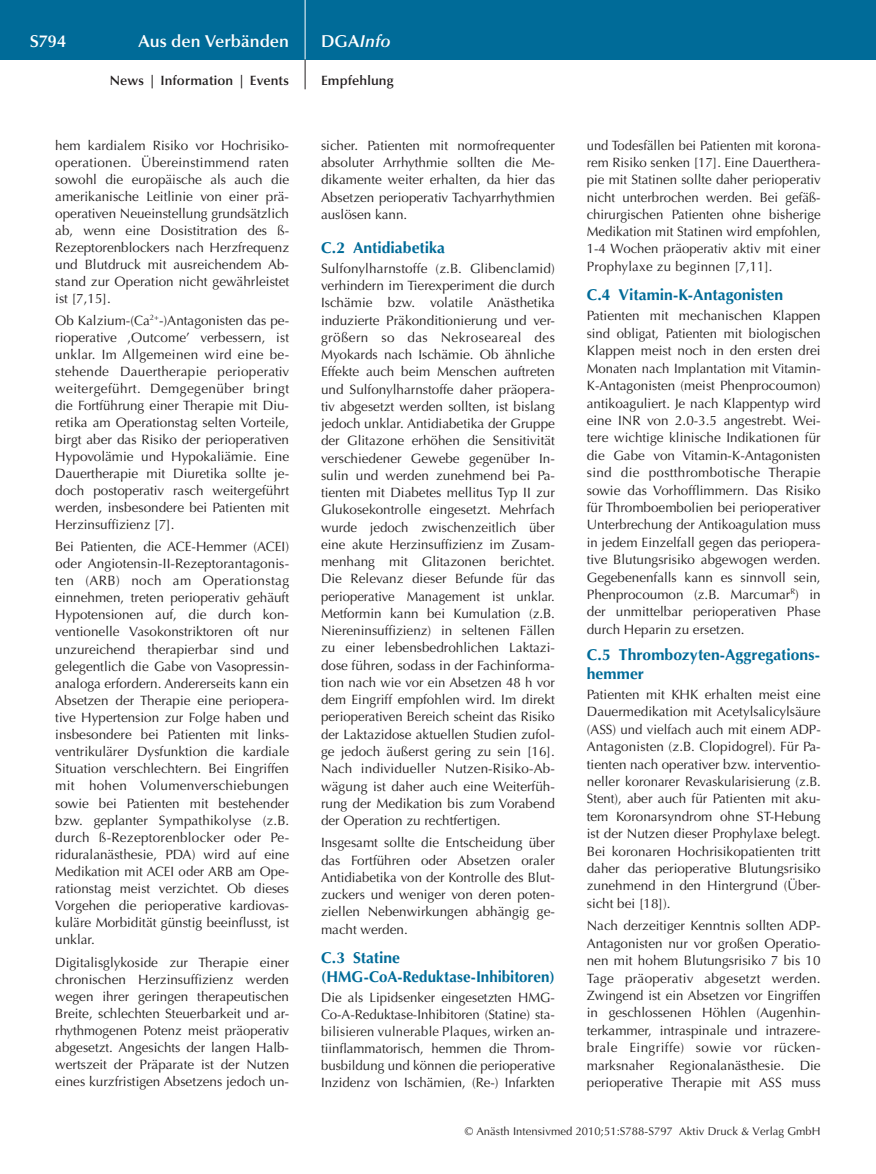
<style>
.page{position:relative;width:876px;height:1174px;background:#fff}
.page>*{position:absolute;margin:0;border:0;box-sizing:border-box;transform-origin:0 0}
.t1{font:600 17.25px "Optima";color:#fff}
.t2{font:italic 600 17.25px "Optima";color:#fff}
.t3{font:700 15.75px/18.8px "Optima";color:#006b98}
.t4{font:13.5px/17.4px "Optima";color:#231f20;text-align:justify}
.t5{font:13.5px/17.2px "Optima";color:#231f20;text-align:justify;scale:.96 1}
.t6{font:600 13.5px "Optima";letter-spacing:.01em;color:#231f20}
.t7{font:11.25px "Optima";letter-spacing:.005em;color:#231f20}
.s1{font-style:normal}
</style>
<div class="page">
<div style="left:0;top:0;width:876px;height:60px;background:#006b98"></div>
<hr style="left:305px;top:0;width:1px;height:60px;background:#fff">
<svg style="left:305px;top:60px;width:1px;height:29px"></svg>
<p class="t1" style="left:30px;top:31px;width:38px">S794</p>
<p class="t1" style="left:138px;top:31px;width:152px">Aus den Verbänden</p>
<p class="t2" style="left:321px;top:31px;width:71px"><span class="s1">DGA</span>Info</p>
<p class="t6" style="left:110px;top:73px;width:181px">News | Information | Events</p>
<p class="t6" style="left:321px;top:73px;width:74px">Empfehlung</p>
<p class="t4" style="left:55px;top:137px;width:235px;line-height:17px">hem kardialem Risiko vor Hochrisiko&shy;operationen. Übereinstimmend raten sowohl die europäische als auch die amerikanische Leitlinie von einer prä‑ operativen Neueinstellung grundsätzlich ab, wenn eine Dosistitration des ß-Rezeptorenblockers nach Herzfrequenz und Blutdruck mit ausreichendem Ab&shy;stand zur Operation nicht gewährleistet ist [7,15].</p>
<p class="t4" style="left:55px;top:312px;width:235px;line-height:17px">Ob Kalzium-(Ca<sup>2+</sup>-)Antagonisten das pe&shy;rioperative ‚Outcome’ verbessern, ist unklar. Im Allgemeinen wird eine be&shy;stehende Dauertherapie perioperativ weitergeführt. Demgegenüber bringt die Fortführung einer Therapie mit Diu&shy;retika am Operationstag selten Vorteile, birgt aber das Risiko der perioperativen Hypovolämie und Hypokaliämie. Eine Dauertherapie mit Diuretika sollte je&shy;doch postoperativ rasch weitergeführt werden, insbesondere bei Patienten mit Herzinsuffizienz [7].</p>
<p class="t4" style="left:55px;top:538px;width:235px">Bei Patienten, die ACE-Hemmer (ACEI) oder Angiotensin-II-Rezeptorantagonis‑ ten (ARB) noch am Operationstag einnehmen, treten perioperativ gehäuft Hypotensionen auf, die durch kon&shy;ventionelle Vasokonstriktoren oft nur unzureichend therapierbar sind und gelegentlich die Gabe von Vasopressin‑ analoga erfordern. Andererseits kann ein Absetzen der Therapie eine periopera&shy;tive Hypertension zur Folge haben und insbesondere bei Patienten mit links&shy;ventrikulärer Dysfunktion die kardiale Situation verschlechtern. Bei Eingriffen mit hohen Volumenverschiebungen sowie bei Patienten mit bestehender bzw. geplanter Sympathikolyse (z.B. durch ß-Rezeptorenblocker oder Pe&shy;riduralanästhesie, PDA) wird auf eine Medikation mit ACEI oder ARB am Ope&shy;rationstag meist verzichtet. Ob dieses Vorgehen die perioperative kardiovas&shy;kuläre Morbidität günstig beeinflusst, ist unklar.</p>
<p class="t4" style="left:55px;top:953px;width:235px">Digitalisglykoside zur Therapie einer chronischen Herzinsuffizienz werden wegen ihrer geringen therapeutischen Breite, schlechten Steuerbarkeit und ar&shy;rhythmogenen Potenz meist präoperativ abgesetzt. Angesichts der langen Halb&shy;wertszeit der Präparate ist der Nutzen eines kurzfristigen Absetzens jedoch un‑</p>
<p class="t4" style="left:321px;top:137px;width:235px">sicher. Patienten mit normofrequenter absoluter Arrhythmie sollten die Me&shy;dikamente weiter erhalten, da hier das Absetzen perioperativ Tachyarrhythmien auslösen kann.</p>
<p class="t3" style="left:321px;top:238px;width:125px">C.2 Antidiabetika</p>
<p class="t4" style="left:321px;top:260px;width:235px;text-align:left">Sulfonylharnstoffe (z.B. Glibenclamid) verhindern im Tierexperiment die durch Ischämie bzw. volatile Anästhetika induzierte Präkonditionierung und ver‑ größern so das Nekroseareal des Myokards nach Ischämie. Ob ähnliche Effekte auch beim Menschen auftreten und Sulfonylharnstoffe daher präopera&shy;tiv abgesetzt werden sollten, ist bislang jedoch unklar. Antidiabetika der Gruppe der Glitazone erhöhen die Sensitivität verschiedener Gewebe gegenüber In‑ sulin und werden zunehmend bei Pa&shy;tienten mit Diabetes mellitus Typ II zur Glukosekontrolle eingesetzt. Mehrfach wurde jedoch zwischenzeitlich über eine akute Herzinsuffizienz im Zusam&shy;menhang mit Glitazonen berichtet.<br>Die Relevanz dieser Befunde für das perioperative Management ist unklar.<br>Metformin kann bei Kumulation (z.B.<br>Niereninsuffizienz) in seltenen Fällen zu einer lebensbedrohlichen Laktazi-‑ dose führen, sodass in der Fachinforma&shy;tion nach wie vor ein Absetzen 48 h vor dem Eingriff empfohlen wird. Im direkt perioperativen Bereich scheint das Risiko der Laktazidose aktuellen Studien zufol-‑ ge jedoch äußerst gering zu sein [16].<br>Nach individueller Nutzen-Risiko-Ab&shy;wägung ist daher auch eine Weiterfüh&shy;rung der Medikation bis zum Vorabend der Operation zu rechtfertigen.</p>
<p class="t4" style="left:321px;top:834px;width:235px">Insgesamt sollte die Entscheidung über das Fortführen oder Absetzen oraler Antidiabetika von der Kontrolle des Blut‑ zuckers und weniger von deren poten&shy;ziellen Nebenwirkungen abhängig ge‑ macht werden.</p>
<p class="t3" style="left:321px;top:948px;width:235px">C.3 Statine (HMG-CoA-Reduktase-Inhibitoren)</p>
<p class="t4" style="left:321px;top:989px;width:235px;line-height:17px">Die als Lipidsenker eingesetzten HMG-Co-A-Reduktase-Inhibitoren (Statine) sta&shy;bilisieren vulnerable Plaques, wirken an&shy;tiinflammatorisch, hemmen die Throm&shy;busbildung und können die perioperative Inzidenz von Ischämien, (Re-) Infarkten</p>
<p class="t5" style="left:587px;top:137px;width:245px">und Todesfällen bei Patienten mit korona&shy;rem Risiko senken [17]. Eine Dauerthera&shy;pie mit Statinen sollte daher perioperativ nicht unterbrochen werden. Bei gefäß&shy;chirurgischen Patienten ohne bisherige Medikation mit Statinen wird empfohlen, 1-4 Wochen präoperativ aktiv mit einer Prophylaxe zu beginnen [7,11].</p>
<p class="t3" style="left:587px;top:286px;width:198px">C.4 Vitamin-K-Antagonisten</p>
<p class="t4" style="left:587px;top:307px;width:235px">Patienten mit mechanischen Klappen sind obligat, Patienten mit biologischen Klappen meist noch in den ersten drei Monaten nach Implantation mit Vitamin-K-Antagonisten (meist Phenprocoumon) antikoaguliert. Je nach Klappentyp wird eine INR von 2.0-3.5 angestrebt. Wei&shy;tere wichtige klinische Indikationen für die Gabe von Vitamin-K-Antagonisten sind die postthrombotische Therapie sowie das Vorhofflimmern. Das Risiko für Thromboembolien bei perioperativer Unterbrechung der Antikoagulation muss in jedem Einzelfall gegen das periopera&shy;tive Blutungsrisiko abgewogen werden.<br>Gegebenenfalls kann es sinnvoll sein, Phenprocoumon (z.B. Marcumar<sup>R</sup>) in der unmittelbar perioperativen Phase durch Heparin zu ersetzen.</p>
<p class="t3" style="left:587px;top:645px;width:235px">C.5 Thrombozyten-Aggregations&shy;hemmer</p>
<p class="t4" style="left:587px;top:686px;width:235px">Patienten mit KHK erhalten meist eine Dauermedikation mit Acetylsalicylsäure (ASS) und vielfach auch mit einem ADP-Antagonisten (z.B. Clopidogrel). Für Pa&shy;tienten nach operativer bzw. interventio&shy;neller koronarer Revaskularisierung (z.B.<br>Stent), aber auch für Patienten mit aku&shy;tem Koronarsyndrom ohne ST-Hebung ist der Nutzen dieser Prophylaxe belegt.<br>Bei koronaren Hochrisikopatienten tritt daher das perioperative Blutungsrisiko zunehmend in den Hintergrund (Über&shy;sicht bei [18]).</p>
<p class="t4" style="left:587px;top:917px;width:235px">Nach derzeitiger Kenntnis sollten ADP-Antagonisten nur vor großen Operatio‑ nen mit hohem Blutungsrisiko 7 bis 10<br>Tage präoperativ abgesetzt werden.<br>Zwingend ist ein Absetzen vor Eingriffen in geschlossenen Höhlen (Augenhin&shy;terkammer, intraspinale und intrazere&shy;brale Eingriffe) sowie vor rücken&shy;marksnaher Regionalanästhesie. Die perioperative Therapie mit ASS muss</p>
<p class="t7" style="left:465px;top:1125px;width:357px">© Anästh Intensivmed 2010;51:S788-S797 Aktiv Druck &amp; Verlag GmbH</p>
</div>
